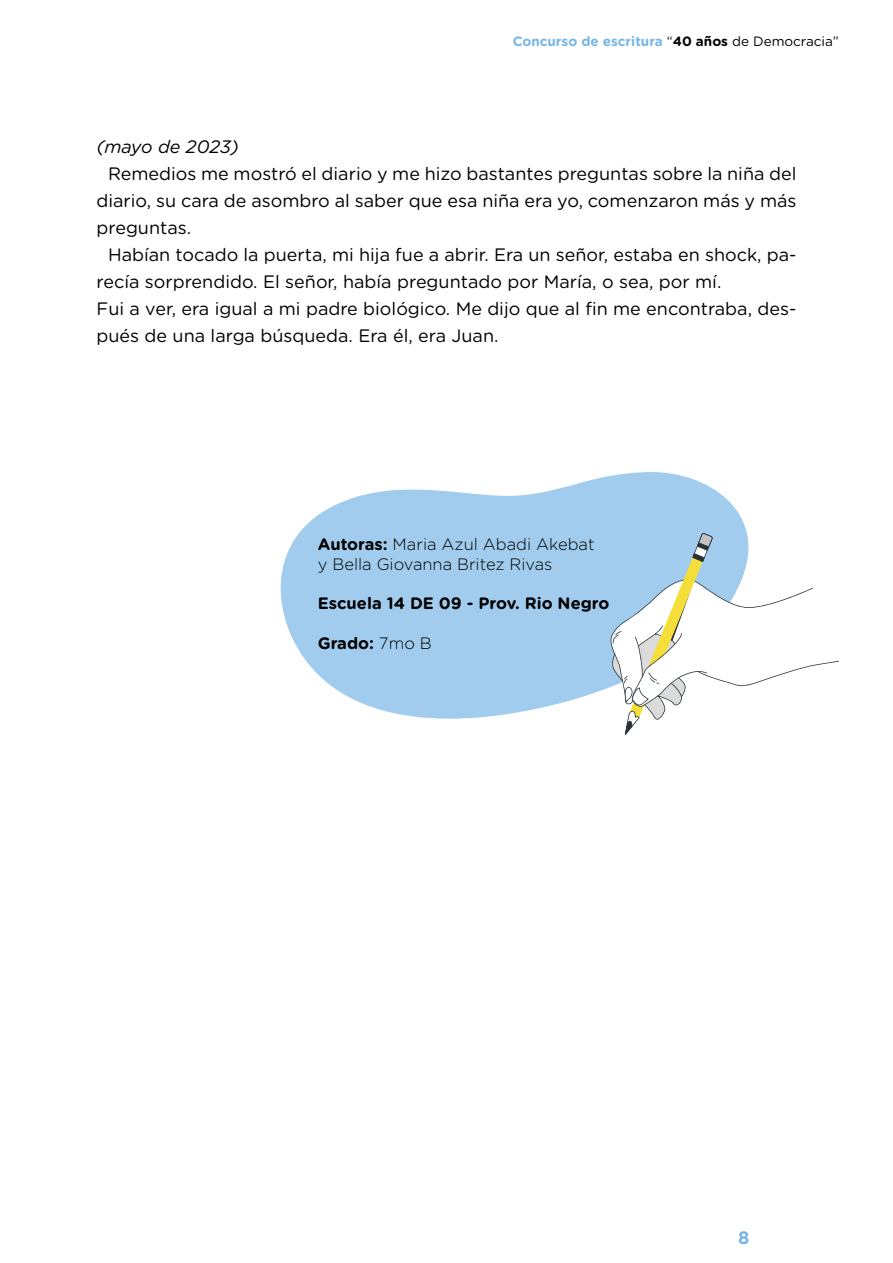
<style>
.page{position:relative;width:893px;height:1263px;background:#fff}
.page>*{position:absolute;margin:0;border:0;box-sizing:border-box;transform-origin:0 0}
.t1{font:18px/27px "Gotham Rounded";color:#000;text-align:justify}
.t2{font:italic 18px "Gotham Rounded";color:#000}
.t3{font:700 18px "Gotham Rounded";color:#77b5e7}
.t4{font:300 16.5px/19.8px "Gotham Rounded";color:#000}
.t5{font:700 16.5px "Gotham Rounded";color:#000}
.t6{font:700 13.5px "Gotham Rounded";color:#77b5e7}
.s1{font-weight:400;color:#000}
.s2{color:#000}
.s3{font-weight:700}
.s4{font-weight:300}
</style>
<div class="page">
<svg style="left:280px;top:472px;width:467px;height:247px;fill:#a1cced"></svg>
<svg style="left:609px;top:533px;width:230px;height:202px"></svg>
<p class="t6" style="left:513px;top:32px;width:328px">Concurso de escritura <span class="s1">“</span><span class="s2">40 años</span> <span class="s1">de Democracia”</span></p>
<p class="t2" style="left:97px;top:135px;width:144px">(mayo de 2023)</p>
<p class="t1" style="left:97px;top:160px;width:701px;text-indent:11px">Remedios me mostró el diario y me hizo bastantes preguntas sobre la niña del diario, su cara de asombro al saber que esa niña era yo, comenzaron más y más preguntas.</p>
<p class="t1" style="left:97px;top:241px;width:701px;text-align:left;text-indent:11px">Habían tocado la puerta, mi hija fue a abrir. Era un señor, estaba en shock, pa&shy;recía sorprendido. El señor, había preguntado por María, o sea, por mí.<br>Fui a ver, era igual a mi padre biológico. Me dijo que al fin me encontraba, des&shy;pués de una larga búsqueda. Era él, era Juan.</p>
<p class="t4" style="left:318px;top:534px;width:278px"><span class="s3">Autoras:</span> Maria Azul Abadi Akebat y Bella Giovanna Britez Rivas</p>
<p class="t5" style="left:318px;top:591px;width:293px">Escuela 14 DE 09 - Prov. Rio Negro</p>
<p class="t5" style="left:318px;top:631px;width:115px">Grado: <span class="s4">7mo B</span></p>
<p class="t3" style="left:738px;top:1224px;width:13px">8</p>
</div>
